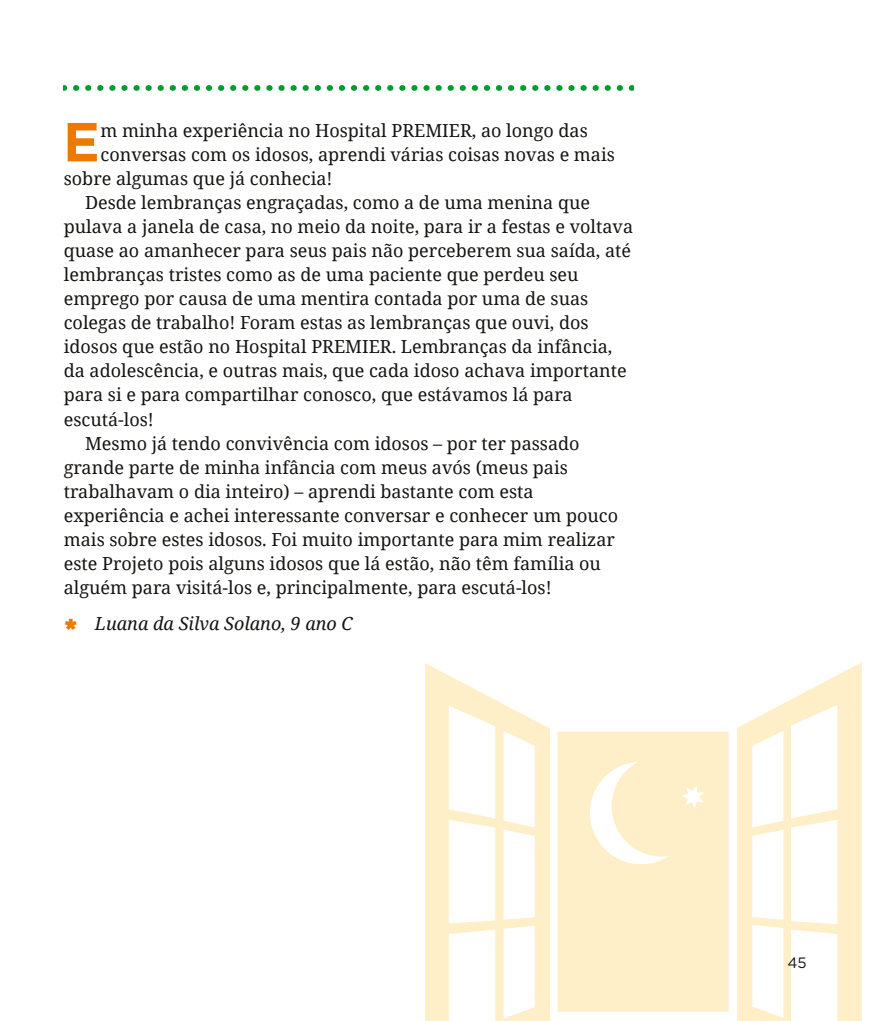
<style>
.page{position:relative;width:893px;height:1021px;background:#fff}
.page>*{position:absolute;margin:0;border:0;box-sizing:border-box;transform-origin:0 0}
.t1{font:700 54.9px "Gotham";color:#ef7900}
.t2{font:18px "Noto Serif";color:#161413}
.t3{font:italic 18px "Noto Serif";color:#161413}
.t4{font:15px "Gotham";color:#161413}
</style>
<div class="page">
<svg style="left:425px;top:662px;width:437px;height:358px;fill:#feefc9"></svg>
<svg style="left:64px;top:85px;width:570px;height:6px"></svg>
<h1 class="t1" style="left:63px;top:117px;width:38px">E</h1>
<p class="t2" style="left:101px;top:118px;width:489px">m minha experiência no Hospital PREMIER, ao longo das</p>
<p class="t2" style="left:101px;top:142px;width:516px">conversas com os idosos, aprendi várias coisas novas e mais</p>
<p class="t2" style="left:64px;top:166px;width:270px">sobre algumas que já conhecia!</p>
<p class="t2" style="left:85px;top:190px;width:507px">Desde lembranças engraçadas, como a de uma menina que</p>
<p class="t2" style="left:64px;top:214px;width:571px">pulava a janela de casa, no meio da noite, para ir a festas e voltava</p>
<p class="t2" style="left:64px;top:238px;width:569px">quase ao amanhecer para seus pais não perceberem sua saída, até</p>
<p class="t2" style="left:64px;top:262px;width:516px">lembranças tristes como as de uma paciente que perdeu seu</p>
<p class="t2" style="left:64px;top:286px;width:526px">emprego por causa de uma mentira contada por uma de suas</p>
<p class="t2" style="left:64px;top:310px;width:526px">colegas de trabalho! Foram estas as lembranças que ouvi, dos</p>
<p class="t2" style="left:64px;top:334px;width:550px">idosos que estão no Hospital PREMIER. Lembranças da infância,</p>
<p class="t2" style="left:64px;top:358px;width:565px">da adolescência, e outras mais, que cada idoso achava importante</p>
<p class="t2" style="left:64px;top:382px;width:510px">para si e para compartilhar conosco, que estávamos lá para</p>
<p class="t2" style="left:64px;top:406px;width:92px">escutá-los!</p>
<p class="t2" style="left:85px;top:430px;width:496px">Mesmo já tendo convivência com idosos – por ter passado</p>
<p class="t2" style="left:64px;top:454px;width:506px">grande parte de minha infância com meus avós (meus pais</p>
<p class="t2" style="left:64px;top:478px;width:471px">trabalhavam o dia inteiro) – aprendi bastante com esta</p>
<p class="t2" style="left:64px;top:502px;width:556px">experiência e achei interessante conversar e conhecer um pouco</p>
<p class="t2" style="left:64px;top:526px;width:553px">mais sobre estes idosos. Foi muito importante para mim realizar</p>
<p class="t2" style="left:64px;top:550px;width:539px">este Projeto pois alguns idosos que lá estão, não têm família ou</p>
<p class="t2" style="left:64px;top:574px;width:489px">alguém para visitá-los e, principalmente, para escutá-los!</p>
<p class="t3" style="left:95px;top:610px;width:259px">Luana da Silva Solano, 9 ano C</p>
<p class="t4" style="left:787px;top:955px;width:21px">45</p>
</div>
